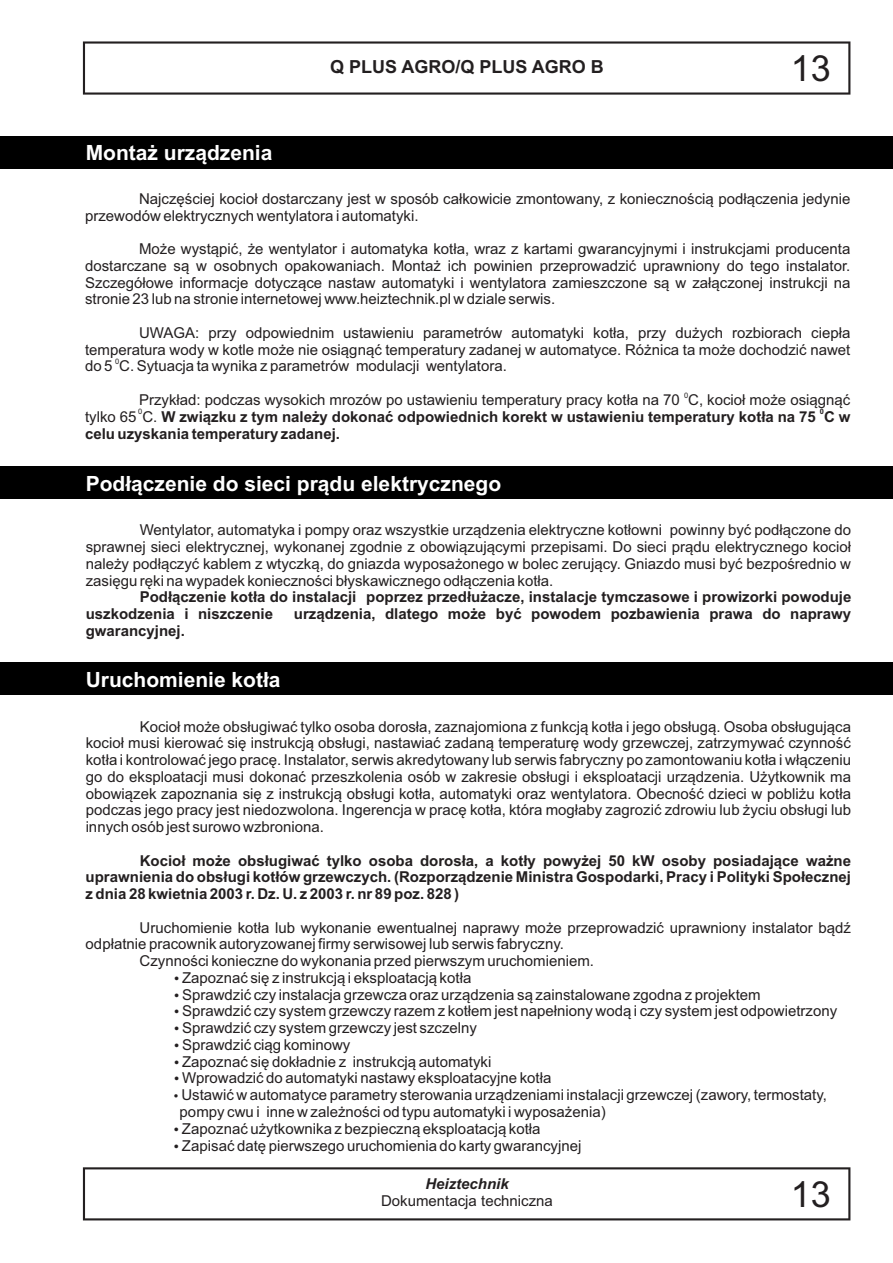
<style>
.page{position:relative;width:893px;height:1263px;background:#fff}
.page>*{position:absolute;margin:0;border:0;box-sizing:border-box;transform-origin:0 0}
.t1{font:36px "Arial";color:#231f20}
.t2{font:700 21px "Arial";color:#fff}
.t3{font:700 18px "Arial";color:#231f20}
.t4{font:15px/16.8px "Arial";color:#231f20;text-align:justify}
.t5{font:700 15px/16.8px "Arial";color:#231f20}
.t6{font:italic 700 15px "Arial";color:#231f20}
.t7{font:7.5px "Arial";color:#231f20}
.t8{font:700 7.5px "Arial";color:#231f20}
.s1{font-weight:400}
</style>
<div class="page">
<div style="left:0;top:136px;width:893px;height:32px;background:#000"></div>
<div style="left:0;top:467px;width:893px;height:32px;background:#000"></div>
<div style="left:0;top:662px;width:893px;height:33px;background:#000"></div>
<svg style="left:83px;top:41px;width:767px;height:54px"></svg>
<svg style="left:83px;top:1167px;width:767px;height:53px"></svg>
<p class="t3" style="left:330px;top:60px;width:275px">Q PLUS AGRO/Q PLUS AGRO B</p>
<h1 class="t1" style="left:791px;top:55px;width:42px">13</h1>
<h2 class="t2" style="left:86px;top:145px;width:188px">Montaż urządzenia</h2>
<p class="t4" style="left:85px;top:192px;width:767px;text-indent:54px">Najczęściej kocioł dostarczany jest w sposób całkowicie zmontowany, z koniecznością podłączenia jedynie przewodów elektrycznych wentylatora i automatyki.</p>
<p class="t4" style="left:85px;top:242px;width:767px;text-indent:54px">Może wystąpić, że wentylator i automatyka kotła, wraz z kartami gwarancyjnymi i instrukcjami producenta dostarczane są w osobnych opakowaniach. Montaż ich powinien przeprowadzić uprawniony do tego instalator.<br>Szczegółowe informacje dotyczące nastaw automatyki i wentylatora zamieszczone są w załączonej instrukcji na stronie 23 lub na stronie internetowej www.heiztechnik.pl w dziale serwis.</p>
<p class="t4" style="left:85px;top:326px;width:767px;text-align:right">UWAGA: przy odpowiednim ustawieniu parametrów automatyki kotła, przy dużych rozbiorach ciepła temperatura wody w kotle może nie osiągnąć temperatury zadanej w automatyce. Różnica ta może dochodzić nawet</p>
<p class="t7" style="left:115px;top:358px;width:6px">0</p>
<p class="t4" style="left:85px;top:359px;width:423px">do 5 C. Sytuacja ta wynika z parametrów modulacji wentylatora.</p>
<p class="t7" style="left:684px;top:392px;width:6px">0</p>
<p class="t4" style="left:139px;top:393px;width:713px">Przykład: podczas wysokich mrozów po ustawieniu temperatury pracy kotła na 70 C, kocioł może osiągnąć</p>
<p class="t7" style="left:138px;top:409px;width:6px">0</p>
<p class="t8" style="left:820px;top:409px;width:6px">0</p>
<p class="t5" style="left:85px;top:409px;width:767px"><span class="s1">tylko 65 C.</span> W związku z tym należy dokonać odpowiednich korekt w ustawieniu temperatury kotła na 75 C w celu uzyskania temperatury zadanej.</p>
<h2 class="t2" style="left:86px;top:476px;width:417px">Podłączenie do sieci prądu elektrycznego</h2>
<p class="t4" style="left:86px;top:523px;width:767px;text-indent:54px">Wentylator, automatyka i pompy oraz wszystkie urządzenia elektryczne kotłowni powinny być podłączone do sprawnej sieci elektrycznej, wykonanej zgodnie z obowiązującymi przepisami. Do sieci prądu elektrycznego kocioł należy podłączyć kablem z wtyczką, do gniazda wyposażonego w bolec zerujący. Gniazdo musi być bezpośrednio w zasięgu ręki na wypadek konieczności błyskawicznego odłączenia kotła.</p>
<p class="t5" style="left:86px;top:590px;width:767px;text-indent:54px">Podłączenie kotła do instalacji poprzez przedłużacze, instalacje tymczasowe i prowizorki powoduje uszkodzenia i niszczenie</p>
<p class="t5" style="left:294px;top:607px;width:559px">urządzenia, dlatego może być powodem pozbawienia prawa do naprawy</p>
<p class="t5" style="left:86px;top:624px;width:101px">gwarancyjnej.</p>
<h2 class="t2" style="left:86px;top:672px;width:196px">Uruchomienie kotła</h2>
<p class="t4" style="left:86px;top:719px;width:767px;text-indent:54px">Kocioł może obsługiwać tylko osoba dorosła, zaznajomiona z funkcją kotła i jego obsługą. Osoba obsługująca kocioł musi kierować się instrukcją obsługi, nastawiać zadaną temperaturę wody grzewczej, zatrzymywać czynność kotła i kontrolować jego pracę. Instalator, serwis akredytowany lub serwis fabryczny po zamontowaniu kotła i włączeniu go do eksploatacji musi dokonać przeszkolenia osób w zakresie obsługi i eksploatacji urządzenia. Użytkownik ma obowiązek zapoznania się z instrukcją obsługi kotła, automatyki oraz wentylatora. Obecność dzieci w pobliżu kotła podczas jego pracy jest niedozwolona. Ingerencja w pracę kotła, która mogłaby zagrozić zdrowiu lub życiu obsługi lub innych osób jest surowo wzbroniona.</p>
<p class="t5" style="left:86px;top:853px;width:767px;text-align:justify;text-indent:54px">Kocioł może obsługiwać tylko osoba dorosła, a kotły powyżej 50 kW osoby posiadające ważne uprawnienia do obsługi kotłów grzewczych. (Rozporządzenie Ministra Gospodarki, Pracy i Polityki Społecznej z dnia 28 kwietnia 2003 r. Dz. U. z 2003 r. nr 89 poz. 828 )</p>
<p class="t4" style="left:140px;top:920px;width:713px">Uruchomienie kotła lub wykonanie ewentualnej naprawy może przeprowadzić uprawniony instalator bądź</p>
<p class="t4" style="left:86px;top:937px;width:480px">odpłatnie pracownik autoryzowanej firmy serwisowej lub serwis fabryczny.</p>
<p class="t4" style="left:140px;top:954px;width:456px">Czynności konieczne do wykonania przed pierwszym uruchomieniem.</p>
<p class="t4" style="left:174px;top:971px;width:299px">• Zapoznać się z instrukcją i eksploatacją kotła</p>
<p class="t4" style="left:174px;top:987px;width:588px">• Sprawdzić czy instalacja grzewcza oraz urządzenia są zainstalowane zgodna z projektem</p>
<p class="t4" style="left:174px;top:1004px;width:665px">• Sprawdzić czy system grzewczy razem z kotłem jest napełniony wodą i czy system jest odpowietrzony</p>
<p class="t4" style="left:174px;top:1021px;width:305px">• Sprawdzić czy system grzewczy jest szczelny</p>
<p class="t4" style="left:174px;top:1038px;width:178px">• Sprawdzić ciąg kominowy</p>
<p class="t4" style="left:174px;top:1054px;width:319px">• Zapoznać się dokładnie z instrukcją automatyki</p>
<p class="t4" style="left:174px;top:1071px;width:379px">• Wprowadzić do automatyki nastawy eksploatacyjne kotła</p>
<p class="t4" style="left:180px;top:1088px;width:649px;text-indent:-6px">• Ustawić w automatyce parametry sterowania urządzeniami instalacji grzewczej (zawory, termostaty, pompy cwu i inne w zależności od typu automatyki i wyposażenia)</p>
<p class="t4" style="left:174px;top:1121px;width:368px">• Zapoznać użytkownika z bezpieczną eksploatacją kotła</p>
<p class="t4" style="left:174px;top:1138px;width:409px">• Zapisać datę pierwszego uruchomienia do karty gwarancyjnej</p>
<p class="t6" style="left:425px;top:1178px;width:85px">Heiztechnik</p>
<p class="t4" style="left:381px;top:1194px;width:173px">Dokumentacja techniczna</p>
<h1 class="t1" style="left:791px;top:1180px;width:42px">13</h1>
</div>
